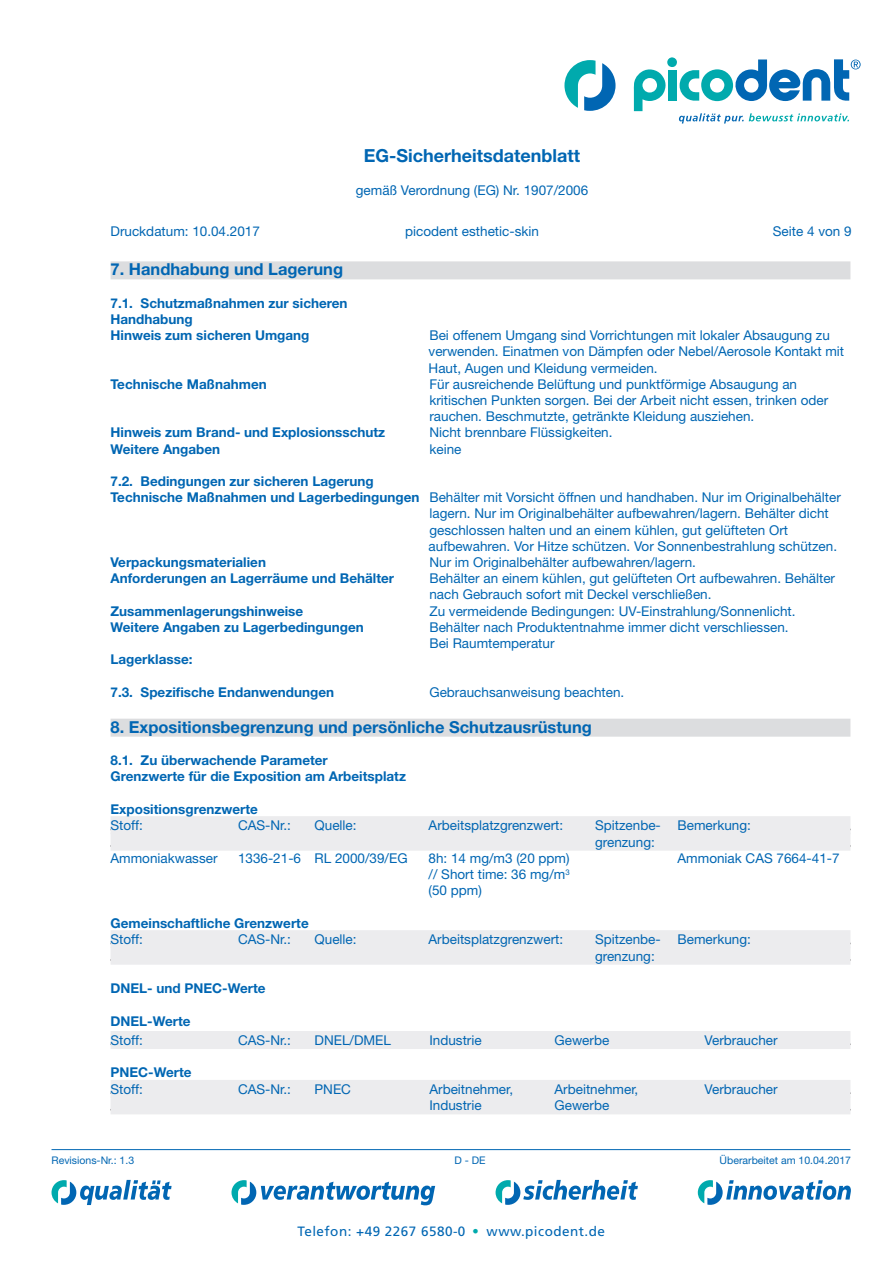
<style>
.page{position:relative;width:893px;height:1263px;background:#fff}
.page>*{position:absolute;margin:0;border:0;box-sizing:border-box;transform-origin:0 0}
.t1{font:39px "Frutiger LT Std";color:#00aaad}
.t2{font:700 18px "Helvetica Neue LT Std";color:#0166b3}
.t3{font:700 16.5px "Helvetica Neue LT Std";color:#0166b3}
.t4{font:13.5px/16.2px "Helvetica Neue LT Std";color:#0166b3}
.t5{font:700 13.5px/16.2px "Helvetica Neue LT Std";color:#0166b3}
.t6{font:13.5px "Frutiger LT Std";letter-spacing:.035em;color:#0166b3}
.t7{font:10.5px "Helvetica Neue LT Std";color:#0166b3}
.s1{font-weight:700}
</style>
<div class="page">
<svg style="left:52px;top:1180px;width:120px;height:25px"></svg>
<svg style="left:496px;top:1180px;width:142px;height:25px"></svg>
<svg style="left:698px;top:1180px;width:153px;height:25px"></svg>
<svg style="left:231px;top:1180px;width:204px;height:25px"></svg>
<svg style="left:634px;top:69px;width:32px;height:42px"></svg>
<div style="left:668px;top:70px;width:9px;height:31px;background:#00aaad"></div>
<div style="left:667px;top:57px;width:10px;height:10px;background:#00aaad;border-radius:50%"></div>
<svg style="left:564px;top:60px;width:51px;height:51px"></svg>
<svg style="left:679px;top:113px;width:170px;height:11px"></svg>
<svg style="left:680px;top:59px;width:181px;height:42px"></svg>
<hr style="left:52px;top:1149px;width:798px;height:1px;background:#0166b3">
<div style="left:111px;top:261px;width:739px;height:18px;background:#dcdddf"></div>
<div style="left:111px;top:719px;width:739px;height:18px;background:#dcdddf"></div>
<div style="left:111px;top:816px;width:739px;height:18px;background:#ececee"></div>
<div style="left:111px;top:833px;width:739px;height:18px;background:#ececee"></div>
<div style="left:111px;top:930px;width:739px;height:18px;background:#ececee"></div>
<div style="left:111px;top:947px;width:739px;height:18px;background:#ececee"></div>
<div style="left:111px;top:1031px;width:739px;height:18px;background:#ececee"></div>
<div style="left:111px;top:1080px;width:739px;height:18px;background:#ececee"></div>
<div style="left:111px;top:1096px;width:739px;height:18px;background:#ececee"></div>
<h2 class="t2" style="left:364px;top:144px;width:218px">EG-Sicherheitsdatenblatt</h2>
<p class="t4" style="left:356px;top:182px;width:234px">gemäß Verordnung (EG) Nr. 1907/2006</p>
<p class="t4" style="left:111px;top:223px;width:151px">Druckdatum: 10.04.2017</p>
<p class="t4" style="left:405px;top:223px;width:135px">picodent esthetic-skin</p>
<p class="t4" style="left:773px;top:223px;width:80px">Seite 4 von 9</p>
<p class="t3" style="left:111px;top:259px;width:234px">7. Handhabung und Lagerung</p>
<p class="t5" style="left:111px;top:295px;width:239px">7.1. Schutzmaßnahmen zur sicheren<br>Handhabung<br>Hinweis zum sicheren Umgang</p>
<p class="t4" style="left:429px;top:327px;width:417px">Bei offenem Umgang sind Vorrichtungen mit lokaler Absaugung zu verwenden. Einatmen von Dämpfen oder Nebel/Aerosole Kontakt mit<br>Haut, Augen und Kleidung vermeiden.</p>
<p class="t5" style="left:111px;top:376px;width:158px">Technische Maßnahmen</p>
<p class="t4" style="left:429px;top:376px;width:400px">Für ausreichende Belüftung und punktförmige Absaugung an kritischen Punkten sorgen. Bei der Arbeit nicht essen, trinken oder rauchen. Beschmutzte, getränkte Kleidung ausziehen.</p>
<p class="t5" style="left:111px;top:424px;width:276px">Hinweis zum Brand- und Explosionsschutz</p>
<p class="t4" style="left:429px;top:424px;width:185px">Nicht brennbare Flüssigkeiten.</p>
<p class="t5" style="left:111px;top:440px;width:111px">Weitere Angaben</p>
<p class="t4" style="left:429px;top:441px;width:34px">keine</p>
<p class="t5" style="left:111px;top:473px;width:265px">7.2. Bedingungen zur sicheren Lagerung</p>
<p class="t4" style="left:111px;top:489px;width:732px"><span class="s1">Technische Maßnahmen und Lagerbedingungen</span> Behälter mit Vorsicht öffnen und handhaben. Nur im Originalbehälter</p>
<p class="t4" style="left:429px;top:505px;width:401px">lagern. Nur im Originalbehälter aufbewahren/lagern. Behälter dicht</p>
<p class="t4" style="left:429px;top:522px;width:360px">geschlossen halten und an einem kühlen, gut gelüfteten Ort</p>
<p class="t4" style="left:429px;top:538px;width:410px">aufbewahren. Vor Hitze schützen. Vor Sonnenbestrahlung schützen.</p>
<p class="t5" style="left:111px;top:554px;width:157px">Verpackungsmaterialien</p>
<p class="t4" style="left:429px;top:554px;width:268px">Nur im Originalbehälter aufbewahren/lagern.</p>
<p class="t5" style="left:111px;top:570px;width:285px">Anforderungen an Lagerräume und Behälter</p>
<p class="t4" style="left:429px;top:570px;width:407px">Behälter an einem kühlen, gut gelüfteten Ort aufbewahren. Behälter nach Gebrauch sofort mit Deckel verschließen.</p>
<p class="t5" style="left:111px;top:602px;width:194px">Zusammenlagerungshinweise</p>
<p class="t4" style="left:429px;top:603px;width:368px">Zu vermeidende Bedingungen: UV-Einstrahlung/Sonnenlicht.</p>
<p class="t5" style="left:111px;top:619px;width:255px">Weitere Angaben zu Lagerbedingungen</p>
<p class="t4" style="left:429px;top:619px;width:361px">Behälter nach Produktentnahme immer dicht verschliessen.<br>Bei Raumtemperatur</p>
<p class="t5" style="left:111px;top:651px;width:83px">Lagerklasse:</p>
<p class="t5" style="left:111px;top:683px;width:225px">7.3. Spezifische Endanwendungen</p>
<p class="t4" style="left:429px;top:684px;width:196px">Gebrauchsanweisung beachten.</p>
<p class="t3" style="left:111px;top:717px;width:483px">8. Expositionsbegrenzung und persönliche Schutzausrüstung</p>
<p class="t5" style="left:111px;top:752px;width:297px">8.1. Zu überwachende Parameter<br>Grenzwerte für die Exposition am Arbeitsplatz</p>
<p class="t5" style="left:111px;top:800px;width:149px">Expositionsgrenzwerte</p>
<p class="t4" style="left:111px;top:817px;width:34px">Stoff:</p>
<p class="t4" style="left:238px;top:817px;width:54px">CAS-Nr.:</p>
<p class="t4" style="left:315px;top:817px;width:44px">Quelle:</p>
<p class="t4" style="left:429px;top:817px;width:136px">Arbeitsplatzgrenzwert:</p>
<p class="t4" style="left:595px;top:817px;width:157px">Spitzenbe- Bemerkung: grenzung:</p>
<p class="t4" style="left:111px;top:850px;width:109px">Ammoniakwasser</p>
<p class="t4" style="left:238px;top:850px;width:171px">1336-21-6 RL 2000/39/EG</p>
<p class="t4" style="left:429px;top:850px;width:143px">8h: 14 mg/m3 (20 ppm)</p>
<p class="t4" style="left:678px;top:850px;width:164px">Ammoniak CAS 7664-41-7</p>
<p class="t4" style="left:429px;top:866px;width:143px">// Short time: 36 mg/m<sup>3 </sup>(50 ppm)</p>
<p class="t5" style="left:111px;top:914px;width:200px">Gemeinschaftliche Grenzwerte</p>
<p class="t4" style="left:111px;top:931px;width:34px">Stoff:</p>
<p class="t4" style="left:238px;top:931px;width:54px">CAS-Nr.:</p>
<p class="t4" style="left:315px;top:931px;width:44px">Quelle:</p>
<p class="t4" style="left:429px;top:931px;width:136px">Arbeitsplatzgrenzwert:</p>
<p class="t4" style="left:595px;top:931px;width:157px">Spitzenbe- Bemerkung: grenzung:</p>
<p class="t5" style="left:111px;top:980px;width:157px">DNEL- und PNEC-Werte</p>
<p class="t5" style="left:111px;top:1012px;width:82px">DNEL-Werte</p>
<p class="t4" style="left:111px;top:1032px;width:34px">Stoff:</p>
<p class="t4" style="left:238px;top:1032px;width:54px">CAS-Nr.:</p>
<p class="t4" style="left:315px;top:1032px;width:78px">DNEL/DMEL</p>
<p class="t4" style="left:429px;top:1032px;width:54px">Industrie</p>
<p class="t4" style="left:555px;top:1032px;width:56px">Gewerbe</p>
<p class="t4" style="left:705px;top:1032px;width:75px">Verbraucher</p>
<p class="t5" style="left:111px;top:1064px;width:82px">PNEC-Werte</p>
<p class="t4" style="left:111px;top:1081px;width:34px">Stoff:</p>
<p class="t4" style="left:238px;top:1081px;width:54px">CAS-Nr.:</p>
<p class="t4" style="left:315px;top:1081px;width:38px">PNEC</p>
<p class="t4" style="left:429px;top:1081px;width:85px">Arbeitnehmer,</p>
<p class="t4" style="left:555px;top:1081px;width:85px">Arbeitnehmer,</p>
<p class="t4" style="left:705px;top:1081px;width:75px">Verbraucher</p>
<p class="t4" style="left:429px;top:1097px;width:54px">Industrie</p>
<p class="t4" style="left:555px;top:1097px;width:56px">Gewerbe</p>
<p class="t7" style="left:52px;top:1154px;width:84px">Revisions-Nr.: 1.3</p>
<p class="t7" style="left:454px;top:1154px;width:33px">D - DE</p>
<p class="t7" style="left:720px;top:1154px;width:133px">Überarbeitet am 10.04.2017</p>
<p class="t6" style="left:297px;top:1223px;width:170px">Telefon: +49 2267 6580-0</p>
<h1 class="t1" style="left:470px;top:1206px;width:12px">·</h1>
<p class="t6" style="left:487px;top:1223px;width:120px">www.picodent.de</p>
</div>
